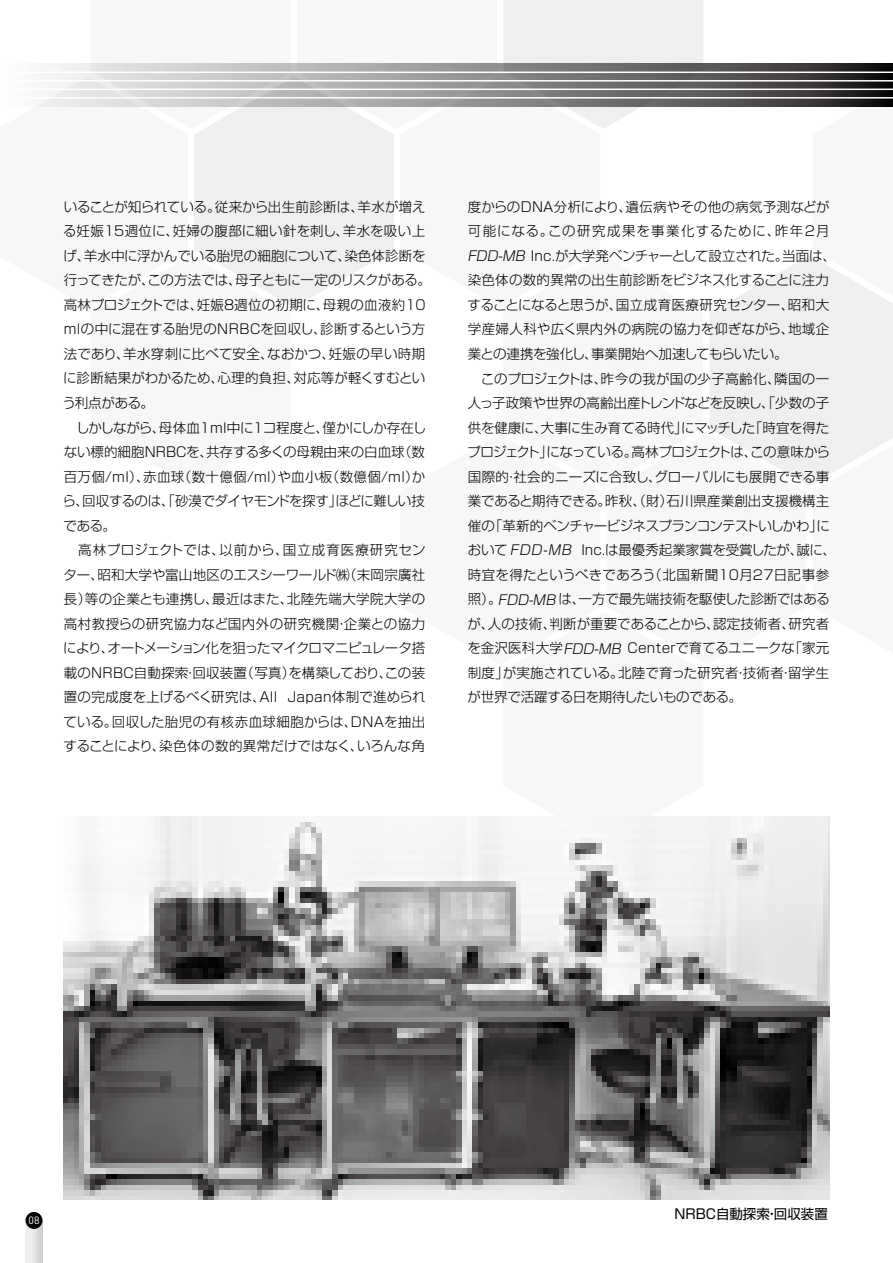
<style>
.page{position:relative;width:893px;height:1263px;background:#fff}
.page>*{position:absolute;margin:0;border:0;box-sizing:border-box;transform-origin:0 0}
.t1{font:300 13.5px/24.6px "Shin Go Pro";color:#000}
.t2{font:italic 300 13.5px "Shin Go Pro";color:#000}
.t3{font:13.5px "Shin Go Pro";color:#000}
.t4{font:10.5px "DIN";color:#fff}
</style>
<div class="page">
<svg style="left:26px;top:1223px;width:17px;height:40px"></svg>
<div style="left:26px;top:1212px;width:17px;height:17px;background:#000;border-radius:50%"></div>
<svg style="left:81px;top:0;width:812px;height:486px"></svg>
<svg style="left:36px;top:106px;width:163px;height:212px"></svg>
<svg style="left:37px;top:64px;width:856px;height:42px;background:#929292"></svg>
<hr style="left:0;top:72px;width:893px;height:1px;background:#fff">
<hr style="left:0;top:80px;width:893px;height:2px;background:#fff">
<hr style="left:0;top:89px;width:893px;height:1px;background:#fff">
<hr style="left:0;top:97px;width:893px;height:2px;background:#fff">
<img style="left:64px;top:816px;width:765px;height:383px">
<p class="t1" style="left:63px;top:193px;width:370px">いることが知られている。従来から出生前診断は、羊水が増える妊娠１５週位に、妊婦の腹部に細い針を刺し、羊水を吸い上げ、羊水中に浮かんでいる胎児の細胞について、染色体診断を行ってきたが、この方法では、母子ともに一定のリスクがある。高林プロジェクトでは、妊娠８週位の初期に、母親の血液約１０mlの中に混在する胎児のNRBCを回収し、診断するという方法であり、羊水穿刺に比べて安全、なおかつ、妊娠の早い時期に診断結果がわかるため、心理的負担、対応等が軽くすむという利点がある。<br>　しかしながら、母体血１ml中に１コ程度と、僅かにしか存在しない標的細胞NRBCを、共存する多くの母親由来の白血球（数百万個/ml）、赤血球（数十億個/ml）や血小板（数億個/ml）から、回収するのは、「砂漠でダイヤモンドを探す」ほどに難しい技である。<br>　高林プロジェクトでは、以前から、国立成育医療研究センター、昭和大学や富山地区のエスシーワールド㈱（末岡宗廣社長）等の企業とも連携し、最近はまた、北陸先端大学院大学の高村教授らの研究協力など国内外の研究機関・企業との協力により、オートメーション化を狙ったマイクロマニピュレータ搭載のNRBC自動探索・回収装置（写真）を構築しており、この装置の完成度を上げるべく研究は、All Japan体制で進められている。回収した胎児の有核赤血球細胞からは、DNAを抽出することにより、染色体の数的異常だけではなく、いろんな角</p>
<p class="t1" style="left:467px;top:193px;width:370px">度からのDNA分析により、遺伝病やその他の病気予測などが可能になる。この研究成果を事業化するために、昨年２月　　　　 Inc.が大学発ベンチャーとして設立された。当面は、染色体の数的異常の出生前診断をビジネス化することに注力することになると思うが、国立成育医療研究センター、昭和大学産婦人科や広く県内外の病院の協力を仰ぎながら、地域企業との連携を強化し、事業開始へ加速してもらいたい。<br>　このプロジェクトは、昨今の我が国の少子高齢化、隣国の一人っ子政策や世界の高齢出産トレンドなどを反映し、「少数の子供を健康に、大事に生み育てる時代」にマッチした「時宜を得たプロジェクト」になっている。高林プロジェクトは、この意味から国際的・社会的ニーズに合致し、グローバルにも展開できる事業であると期待できる。昨秋、（財）石川県産業創出支援機構主催の「革新的ベンチャービジネスプランコンテストいしかわ」において　　　　　 Inc.は最優秀起業家賞を受賞したが、誠に、時宜を得たというべきであろう（北国新聞１０月２７日記事参照）。　　　　 は、一方で最先端技術を駆使した診断ではあるが、人の技術、判断が重要であることから、認定技術者、研究者を金沢医科大学　　　　 Centerで育てるユニークな「家元制度」が実施されている。北陸で育った研究者・技術者・留学生が世界で活躍する日を期待したいものである。</p>
<p class="t2" style="left:467px;top:245px;width:63px">FDD-MB</p>
<p class="t2" style="left:510px;top:539px;width:67px">FDD-MB</p>
<p class="t2" style="left:498px;top:588px;width:63px">FDD-MB</p>
<p class="t2" style="left:563px;top:637px;width:63px">FDD-MB</p>
<p class="t4" style="left:29px;top:1214px;width:12px">08</p>
<p class="t3" style="left:674px;top:1203px;width:155px">NRBC自動探索・回収装置</p>
</div>
